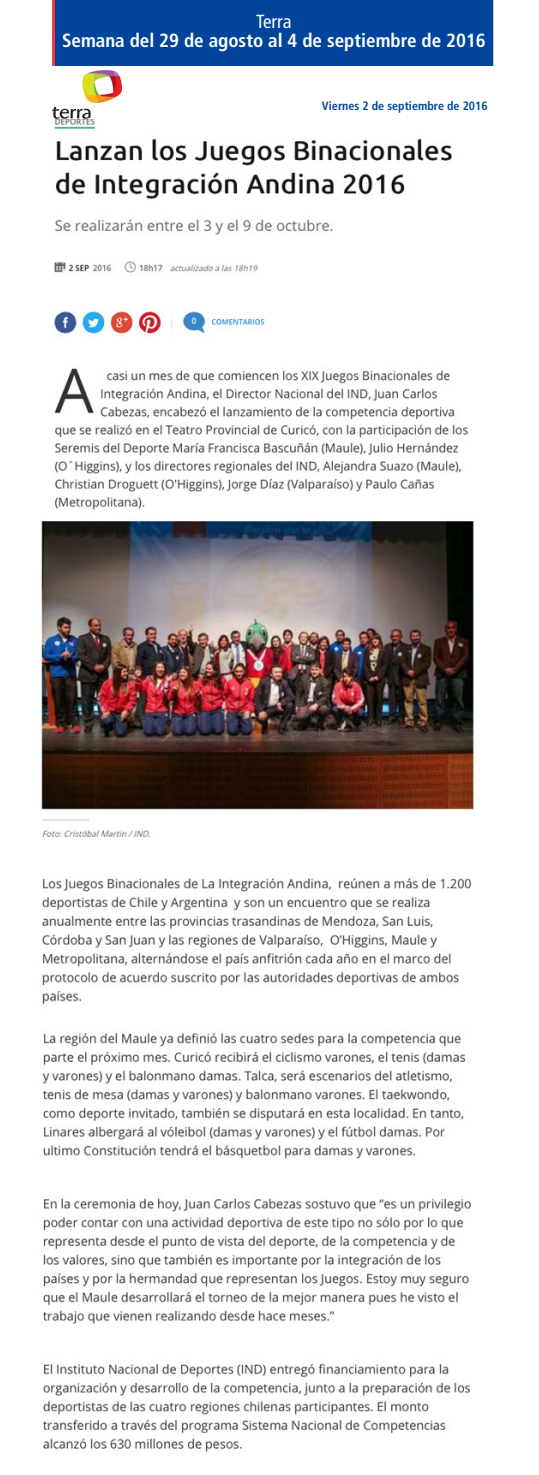
<style>
.page{position:relative;width:539px;height:1475px;background:#fff}
.page>*{position:absolute;margin:0;border:0;box-sizing:border-box;transform-origin:0 0}
.t1{font:700 condensed 19px "Frutiger LT Std";color:#fff}
.t2{font:condensed 19px "Frutiger LT Std";color:#fff}
.t3{font:700 condensed 12px "Frutiger LT Std";color:#00459b}
</style>
<div class="page">
<img style="left:41px;top:118px;width:433px;height:1334px">
<div style="left:55px;top:0;width:438px;height:66px;background:#00459b"></div>
<hr style="left:52px;top:0;width:3px;height:66px;background:#ee3d43">
<img style="left:52px;top:70px;width:69px;height:48px">
<p class="t2" style="left:256px;top:11px;width:37px">Terra</p>
<p class="t1" style="left:62px;top:29px;width:425px">Semana del 29 de agosto al 4 de septiembre de 2016</p>
<p class="t3" style="left:322px;top:99px;width:167px">Viernes 2 de septiembre de 2016</p>
</div>
